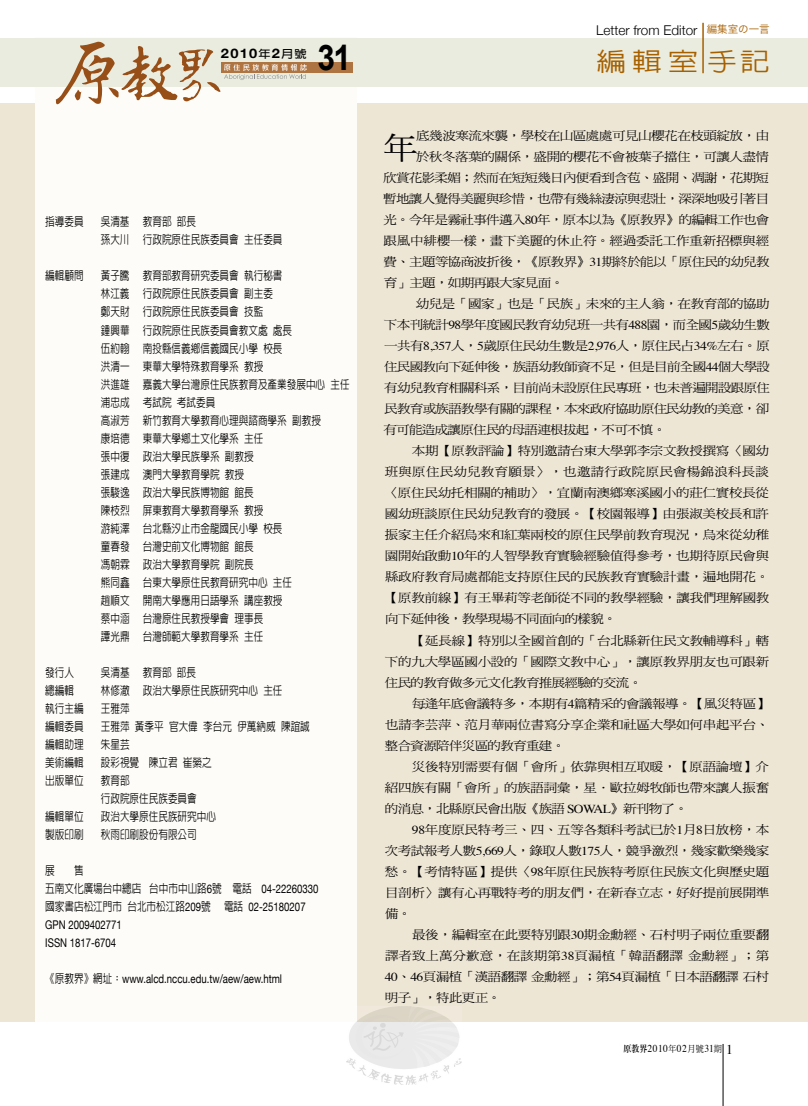
<style>
.page{position:relative;width:808px;height:1106px;background:#fff}
.page>*{position:absolute;margin:0;border:0;box-sizing:border-box;transform-origin:0 0}
.t1{font:700 35.25px "Arial";color:#000;scale:.9 1}
.t2{font:31.05px "DF Ming Std W5";color:#000;scale:1.11 1}
.t3{font:500 25.5px "AR Hei B5";letter-spacing:.2em;color:#a76000;scale:1.18 1}
.t4{font:300 13.5px "Helvetica Neue";color:#000}
.t5{font:700 13.05px "Helvetica Neue";color:#000;scale:1.11 1}
.t6{font:12.15px "DF Ming Std W5";letter-spacing:-.02em;color:#000;scale:1.11 1}
.t7{font:12.15px "DF Ming Std W5";letter-spacing:-.05em;color:#000;scale:1.11 1}
.t8{font:12.15px "DF Ming Std W5";letter-spacing:-.045em;color:#000;scale:1.11 1}
.t9{font:12.15px "DF Ming Std W5";letter-spacing:-.04em;color:#000;scale:1.11 1}
.t10{font:12.15px "DF Ming Std W5";letter-spacing:.005em;color:#000;scale:1.11 1}
.t11{font:12.15px "DF Ming Std W5";letter-spacing:.015em;color:#000;scale:1.11 1}
.t12{font:500 12px/18px "AR Hei B5";color:#000;scale:.8 1}
.t13{font:12px/18px "Helvetica Neue";color:#000;scale:.8 1}
.t14{font:10.5px "Times";letter-spacing:.05em;color:#000;scale:.9 1}
.s1{font-family:"Hira Kaku Pro N W3";font-weight:400;font-size:10.5px;color:#a76000}
.s2{font-family:"AR Hei B5";font-size:10.95px}
.s3{font-family:"Helvetica Neue";font-weight:400}
.s4{font-family:"AR Hei B5";font-weight:500}
.s5{font-family:"Times"}
.s6{font-family:"AR Ming B5";font-weight:800;font-size:9px}
.s7{font-family:"DF Ming Std W5";font-size:9px}
.s8{font-size:13.5px}
</style>
<div class="page">
<hr style="left:723px;top:1043px;width:1px;height:63px;background:#000">
<div style="left:0;top:103px;width:808px;height:918px;background:#eee6d5"></div>
<div style="left:36px;top:37px;width:321px;height:984px;background:#fdfcf9"></div>
<div style="left:0;top:38px;width:808px;height:49px;background:#e9ecde"></div>
<div style="left:221px;top:62px;width:131px;height:11px;background:#ae7542"></div>
<svg style="left:55px;top:41px;width:252px;height:64px"></svg>
<hr style="left:702px;top:23px;width:2px;height:50px;background:#a76000">
<img style="left:347px;top:1006px;width:114px;height:78px">
<p class="t4" style="left:596px;top:22px;width:175px">Letter from Editor <span class="s1">編集室の一言</span></p>
<h1 class="t1" style="left:317px;top:35px;width:39px">31</h1>
<p class="t5" style="left:221px;top:46px;width:79px">2010<span class="s2">年</span>2<span class="s2">月號</span></p>
<h3 class="t3" style="left:596px;top:49px;width:149px">編輯室手記</h3>
<p class="t12" style="left:45px;top:213px;width:50px">指導委員</p>
<p class="t12" style="left:101px;top:213px;width:229px">吳清基 教育部 部長<br>孫大川 行政院原住民族委員會 主任委員</p>
<p class="t12" style="left:45px;top:267px;width:50px">編輯顧問</p>
<p class="t12" style="left:101px;top:267px;width:313px">黃子騰 教育部教育研究委員會 執行秘書<br>林江義 行政院原住民族委員會 副主委<br>鄭天財 行政院原住民族委員會 技監<br>鍾興華 行政院原住民族委員會教文處 處長<br>伍約翰 南投縣信義鄉信義國民小學 校長<br>洪清一 東華大學特殊教育學系 教授<br>洪進雄 嘉義大學台灣原住民族教育及產業發展中心 主任浦忠成 考試院 考試委員<br>高淑芳 新竹教育大學教育心理與諮商學系 副教授<br>康培德 東華大學鄉土文化學系 主任<br>張中復 政治大學民族學系 副教授<br>張建成 澳門大學教育學院 教授<br>張駿逸 政治大學民族博物館 館長<br>陳枝烈 屏東教育大學教育學系 教授<br>游純澤 台北縣汐止市金龍國民小學 校長<br>童春發 台灣史前文化博物館 館長<br>馮朝霖 政治大學教育學院 副院長<br>熊同鑫 台東大學原住民教育研究中心 主任<br>趙順文 開南大學應用日語學系 講座教授<br>蔡中涵 台灣原住民教授學會 理事長<br>譚光鼎 台灣師範大學教育學系 主任</p>
<p class="t12" style="left:45px;top:663px;width:38px">發行人</p>
<p class="t12" style="left:101px;top:663px;width:121px">吳清基 教育部 部長</p>
<p class="t12" style="left:45px;top:681px;width:37px">總編輯</p>
<p class="t12" style="left:101px;top:681px;width:229px">林修澈 政治大學原住民族研究中心 主任</p>
<p class="t12" style="left:45px;top:699px;width:50px">執行主編</p>
<p class="t12" style="left:101px;top:699px;width:38px">王雅萍</p>
<p class="t12" style="left:45px;top:717px;width:50px">編輯委員</p>
<p class="t12" style="left:101px;top:717px;width:263px">王雅萍 黃季平 官大偉 李台元 伊萬納威 陳誼誠</p>
<p class="t12" style="left:45px;top:735px;width:50px">編輯助理</p>
<p class="t12" style="left:101px;top:735px;width:38px">朱星芸</p>
<p class="t12" style="left:45px;top:753px;width:50px">美術編輯</p>
<p class="t12" style="left:101px;top:753px;width:140px">設彩視覺　陳立君 崔縈之</p>
<p class="t12" style="left:45px;top:771px;width:50px">出版單位</p>
<p class="t12" style="left:101px;top:771px;width:121px">教育部<br>行政院原住民族委員會</p>
<p class="t12" style="left:45px;top:807px;width:50px">編輯單位</p>
<p class="t12" style="left:101px;top:807px;width:145px">政治大學原住民族研究中心</p>
<p class="t12" style="left:45px;top:825px;width:50px">製版印刷</p>
<p class="t12" style="left:101px;top:825px;width:121px">秋雨印刷股份有限公司</p>
<p class="t12" style="left:45px;top:861px;width:343px">展　　售<br>五南文化廣場台中總店 台中市中山路<span class="s3">6</span>號 電話　<span class="s3">04-22260330</span>國家書店松江門市 台北市松江路<span class="s3">209</span>號 電話 <span class="s3">02-25180207</span></p>
<p class="t13" style="left:45px;top:915px;width:97px">GPN 2009402771<br>ISSN 1817-6704</p>
<p class="t13" style="left:45px;top:969px;width:297px"><span class="s4">《原教界》網址：</span>www.alcd.nccu.edu.tw/aew/aew.html</p>
<h2 class="t2" style="left:383px;top:131px;width:33px">年</h2>
<p class="t6" style="left:416px;top:129px;width:319px">底幾波寒流來襲，學校在山區處處可見山櫻花在枝頭綻放，由</p>
<p class="t6" style="left:416px;top:150px;width:319px">於秋冬落葉的關係，盛開的櫻花不會被葉子擋住，可讓人盡情</p>
<p class="t7" style="left:383px;top:171px;width:349px">欣賞花影柔媚；然而在短短幾日內便看到含苞、盛開、凋謝，花期短</p>
<p class="t7" style="left:383px;top:192px;width:349px">暫地讓人覺得美麗與珍惜，也帶有幾絲淒涼與悲壯，深深地吸引著目</p>
<p class="t8" style="left:383px;top:213px;width:349px">光。今年是霧社事件邁入<span class="s5">80</span>年，原本以為《原教界》的編輯工作也會</p>
<p class="t6" style="left:383px;top:234px;width:349px">跟風中緋櫻一樣，畫下美麗的休止符。經過委託工作重新招標與經</p>
<p class="t8" style="left:384px;top:255px;width:349px">費、主題等協商波折後，《原教界》<span class="s5">31</span>期終於能以「原住民的幼兒教</p>
<p class="t7" style="left:384px;top:276px;width:164px">育」主題，如期再跟大家見面。</p>
<p class="t6" style="left:416px;top:297px;width:320px">幼兒是「國家」也是「民族」未來的主人翁，在教育部的協助</p>
<p class="t8" style="left:384px;top:318px;width:349px">下本刊統計<span class="s5">98</span>學年度國民教育幼兒班一共有<span class="s5">488</span>園，而全國<span class="s5">5</span>歲幼生數</p>
<p class="t6" style="left:384px;top:339px;width:349px">一共有<span class="s5">8,357</span>人，<span class="s5">5</span>歲原住民幼生數是<span class="s5">2,976</span>人，原住民占<span class="s5">34%</span>左右。原</p>
<p class="t8" style="left:384px;top:360px;width:349px">住民國教向下延伸後，族語幼教師資不足，但是目前全國<span class="s5">44</span>個大學設</p>
<p class="t7" style="left:384px;top:381px;width:349px">有幼兒教育相關科系，目前尚未設原住民專班，也未普遍開設跟原住</p>
<p class="t7" style="left:384px;top:402px;width:348px">民教育或族語教學有關的課程，本來政府協助原住民幼教的美意，卻</p>
<p class="t7" style="left:383px;top:423px;width:256px">有可能造成讓原住民的母語連根拔起，不可不慎。</p>
<p class="t6" style="left:412px;top:444px;width:323px">本期【原教評論】特別邀請台東大學郭李宗文教授撰寫〈國幼</p>
<p class="t11" style="left:385px;top:465px;width:348px">班與原住民幼兒教育願景〉，也邀請行政院原民會楊錦浪科長談</p>
<p class="t6" style="left:385px;top:486px;width:348px">〈原住民幼托相關的補助〉，宜蘭南澳鄉寒溪國小的莊仁實校長從</p>
<p class="t6" style="left:385px;top:507px;width:348px">國幼班談原住民幼兒教育的發展。【校園報導】由張淑美校長和許</p>
<p class="t6" style="left:385px;top:528px;width:348px">振家主任介紹烏來和紅葉兩校的原住民學前教育現況，烏來從幼稚</p>
<p class="t6" style="left:385px;top:549px;width:348px">園開始啟動<span class="s5">10</span>年的人智學教育實驗經驗值得參考，也期待原民會與</p>
<p class="t6" style="left:385px;top:570px;width:348px">縣政府教育局處都能支持原住民的民族教育實驗計畫，遍地開花。</p>
<p class="t6" style="left:385px;top:591px;width:348px">【原教前線】有王畢莉等老師從不同的教學經驗，讓我們理解國教</p>
<p class="t7" style="left:385px;top:612px;width:210px">向下延伸後，教學現場不同面向的樣貌。</p>
<p class="t6" style="left:412px;top:633px;width:323px">【延長線】特別以全國首創的「台北縣新住民文教輔導科」轄</p>
<p class="t6" style="left:385px;top:654px;width:348px">下的九大學區國小設的「國際文教中心」，讓原教界朋友也可跟新</p>
<p class="t7" style="left:385px;top:675px;width:233px">住民的教育做多元文化教育推展經驗的交流。</p>
<p class="t9" style="left:412px;top:696px;width:323px">每逢年底會議特多，本期有<span class="s5">4</span>篇精采的會議報導。【風災特區】</p>
<p class="t6" style="left:385px;top:717px;width:348px">也請李芸萍、范月華兩位書寫分享企業和社區大學如何串起平台、</p>
<p class="t7" style="left:385px;top:738px;width:164px">整合資源陪伴災區的教育重建。</p>
<p class="t6" style="left:412px;top:759px;width:323px">災後特別需要有個「會所」依靠與相互取暖，【原語論壇】介</p>
<p class="t6" style="left:385px;top:780px;width:348px">紹四族有關「會所」的族語詞彙，星．歐拉姆牧師也帶來讓人振奮</p>
<p class="t7" style="left:385px;top:801px;width:274px">的消息，北縣原民會出版《族語 <span class="s5">SOWAL</span>》新刊物了。</p>
<p class="t6" style="left:412px;top:822px;width:323px"><span class="s5">98</span>年度原民特考三、四、五等各類科考試已於<span class="s5">1</span>月<span class="s5">8</span>日放榜，本</p>
<p class="t9" style="left:385px;top:843px;width:348px">次考試報考人數<span class="s5">5,669</span>人，錄取人數<span class="s5">175</span>人，競爭激烈，幾家歡樂幾家</p>
<p class="t6" style="left:385px;top:864px;width:348px">愁。【考情特區】提供〈<span class="s5">98</span>年原住民族特考原住民族文化與歷史題</p>
<p class="t6" style="left:385px;top:885px;width:348px">目剖析〉讓有心再戰特考的朋友們，在新春立志，好好提前展開準</p>
<p class="t6" style="left:385px;top:906px;width:25px">備。</p>
<p class="t6" style="left:412px;top:927px;width:323px">最後，編輯室在此要特別跟<span class="s5">30</span>期金勳經、石村明子兩位重要翻</p>
<p class="t10" style="left:385px;top:948px;width:348px">譯者致上萬分歉意，在該期第<span class="s5">38</span>頁漏植「韓語翻譯金勳經」；第</p>
<p class="t9" style="left:385px;top:969px;width:348px"><span class="s5">40</span>、<span class="s5">46</span>頁漏植「漢語翻譯金勳經」；第<span class="s5">54</span>頁漏植「日本語翻譯石村</p>
<p class="t6" style="left:385px;top:990px;width:106px">明子」，特此更正。</p>
<p class="t14" style="left:623px;top:1038px;width:123px"><span class="s6">原教界</span>2010<span class="s7">年</span>02<span class="s7">月號</span>31<span class="s7">期</span> <span class="s8">1</span></p>
</div>
